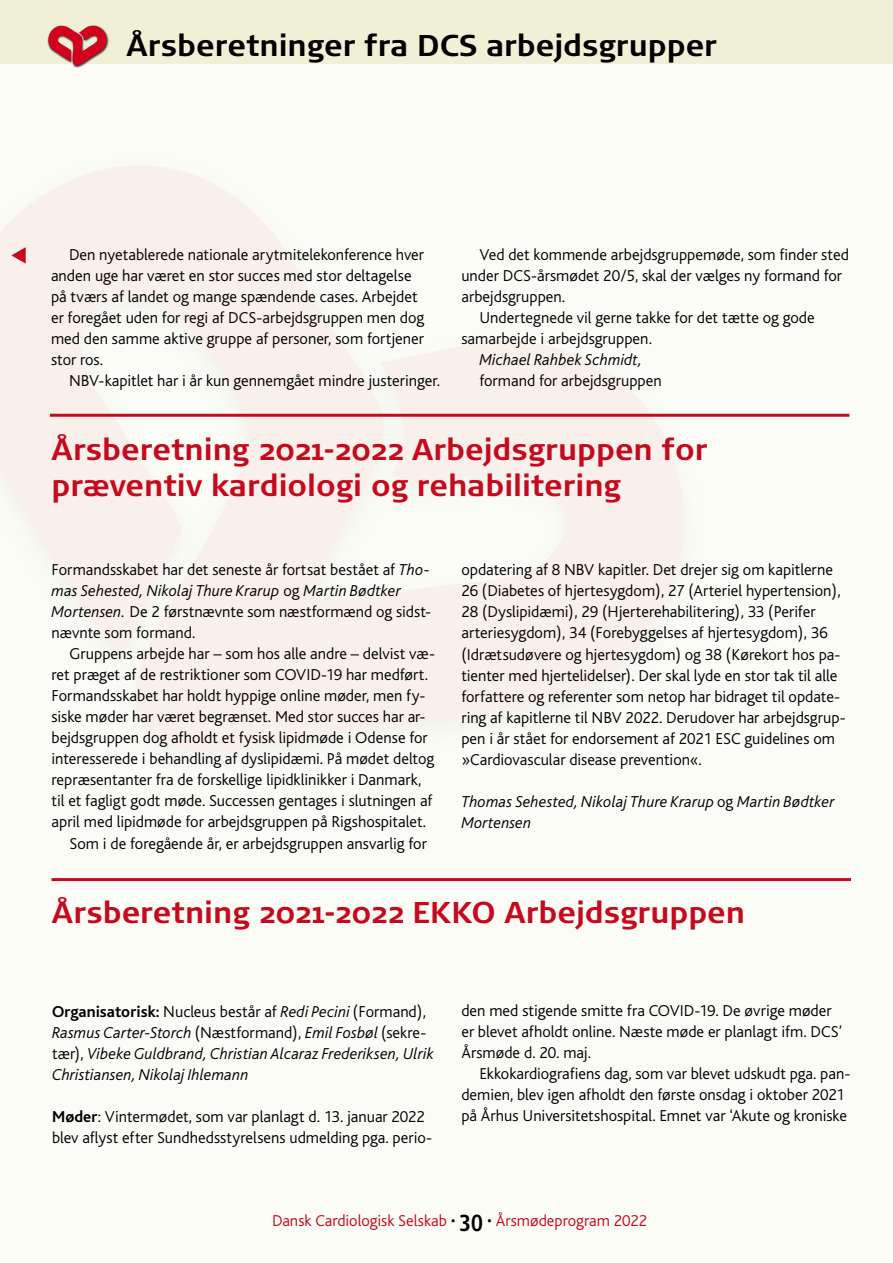
<style>
.page{position:relative;width:893px;height:1263px;background:#fcfcf7}
.page>*{position:absolute;margin:0;border:0;box-sizing:border-box;transform-origin:0 0}
.t1{font:700 30px/36px "Signa Normal";color:#c50a1d}
.t2{font:700 30px "Signa Normal";color:#000}
.t3{font:300 16.5px/21px "Bliss";color:#000}
.t4{font:italic 300 16.5px/21px "Bliss";letter-spacing:.005em;color:#000}
.t5{font:300 16.5px "Bliss";color:#c50a1d}
.s1{font-style:italic}
.s2{font-style:normal}
.s3{font-weight:700;font-style:normal}
.s4{font-weight:700}
.s5{color:#000}
.s6{font-family:"Signa Column";font-weight:700;font-size:23.1px;color:#000}
</style>
<div class="page">
<div style="left:0;top:0;width:893px;height:64px;background:#f0f0d7"></div>
<svg style="left:0;top:166px;width:739px;height:584px;fill:#f9f0ec"></svg>
<img style="left:59px;top:25px;width:50px;height:43px">
<svg style="left:48px;top:26px;width:59px;height:40px"></svg>
<hr style="left:50px;top:414px;width:799px;height:3px;background:#c50a1d">
<hr style="left:52px;top:878px;width:799px;height:3px;background:#c50a1d">
<svg style="left:14px;top:250px;width:10px;height:11px"></svg>
<h1 class="t2" style="left:126px;top:28px;width:592px">Årsberetninger fra DCS arbejdsgrupper</h1>
<p class="t3" style="left:51px;top:245px;width:375px;text-indent:18px">Den nyetablerede nationale arytmitelekonference hver anden uge har været en stor succes med stor deltagelse på tværs af landet og mange spændende cases. Arbejdet er foregået uden for regi af DCS-arbejdsgruppen men dog med den samme aktive gruppe af personer, som fortjener stor ros.</p>
<p class="t3" style="left:69px;top:371px;width:373px">NBV-kapitlet har i år kun gennemgået mindre justeringer.</p>
<p class="t3" style="left:479px;top:245px;width:371px">Ved det kommende arbejdsgruppemøde, som finder sted</p>
<p class="t3" style="left:461px;top:266px;width:382px">under DCS-årsmødet 20/5, skal der vælges ny formand for</p>
<p class="t3" style="left:461px;top:287px;width:105px">arbejdsgruppen.</p>
<p class="t3" style="left:479px;top:308px;width:337px">Undertegnede vil gerne takke for det tætte og gode</p>
<p class="t3" style="left:461px;top:329px;width:192px">samarbejde i arbejdsgruppen.</p>
<p class="t4" style="left:479px;top:350px;width:164px">Michael Rahbek Schmidt,</p>
<p class="t3" style="left:479px;top:371px;width:184px">formand for arbejdsgruppen</p>
<h1 class="t1" style="left:52px;top:432px;width:657px">Årsberetning 2021-2022 Arbejdsgruppen for præventiv kardiologi og rehabilitering</h1>
<p class="t3" style="left:52px;top:560px;width:381px">Formandsskabet har det seneste år fortsat bestået af <span class="s1">Tho&shy;mas Sehested, Nikolaj Thure Krarup</span> og <span class="s1">Martin Bødtker Mortensen.</span> De 2 førstnævnte som næstformænd og sidst&shy;nævnte som formand.</p>
<p class="t3" style="left:70px;top:644px;width:367px">Gruppens arbejde har – som hos alle andre – delvist væ-</p>
<p class="t3" style="left:52px;top:665px;width:378px">ret præget af de restriktioner som COVID-19 har medført.</p>
<p class="t3" style="left:52px;top:686px;width:375px">Formandsskabet har holdt hyppige online møder, men fy-</p>
<p class="t3" style="left:52px;top:707px;width:376px">siske møder har været begrænset. Med stor succes har ar-</p>
<p class="t3" style="left:52px;top:728px;width:378px">bejdsgruppen dog afholdt et fysisk lipidmøde i Odense for</p>
<p class="t3" style="left:52px;top:749px;width:384px">interesserede i behandling af dyslipidæmi. På mødet deltog</p>
<p class="t3" style="left:52px;top:770px;width:371px">repræsentanter fra de forskellige lipidklinikker i Danmark,</p>
<p class="t3" style="left:52px;top:791px;width:382px">til et fagligt godt møde. Successen gentages i slutningen af</p>
<p class="t3" style="left:52px;top:812px;width:376px">april med lipidmøde for arbejdsgruppen på Rigshospitalet.</p>
<p class="t3" style="left:70px;top:833px;width:359px">Som i de foregående år, er arbejdsgruppen ansvarlig for</p>
<p class="t3" style="left:461px;top:560px;width:386px">opdatering af 8 NBV kapitler. Det drejer sig om kapitlerne 26 (Diabetes of hjertesygdom), 27 (Arteriel hypertension), 28 (Dyslipidæmi), 29 (Hjerterehabilitering), 33 (Perifer arteriesygdom), 34 (Forebyggelses af hjertesygdom), 36 (Idrætsudøvere og hjertesygdom) og 38 (Kørekort hos pa&shy;tienter med hjertelidelser). Der skal lyde en stor tak til alle forfattere og referenter som netop har bidraget til opdate&shy;ring af kapitlerne til NBV 2022. Derudover har arbejdsgrup&shy;pen i år stået for endorsement af 2021 ESC guidelines om »Cardiovascular disease prevention«.</p>
<p class="t4" style="left:461px;top:791px;width:375px">Thomas Sehested, Nikolaj Thure Krarup <span class="s2">og</span> Martin Bødtker<br>Mortensen</p>
<h1 class="t1" style="left:52px;top:894px;width:695px">Årsberetning 2021-2022 EKKO Arbejdsgruppen</h1>
<p class="t4" style="left:52px;top:1001px;width:384px"><span class="s3">Organisatorisk:</span> <span class="s2">Nucleus består af</span> Redi Pecini <span class="s2">(Formand), </span>Rasmus Carter-Storch <span class="s2">(Næstformand),</span> Emil Fosbøl <span class="s2">(sekre&shy;tær),</span> Vibeke Guldbrand, Christian Alcaraz Frederiksen, Ulrik Christiansen, Nikolaj Ihlemann</p>
<p class="t3" style="left:52px;top:1106px;width:382px"><span class="s4">Møder</span>: Vintermødet, som var planlagt d. 13. januar 2022 blev aflyst efter Sundhedsstyrelsens udmelding pga. perio-</p>
<p class="t3" style="left:461px;top:1001px;width:383px">den med stigende smitte fra COVID-19. De øvrige møder er blevet afholdt online. Næste møde er planlagt ifm. DCS’<br>Årsmøde d. 20. maj.</p>
<p class="t3" style="left:461px;top:1064px;width:391px;text-indent:18px">Ekkokardiografiens dag, som var blevet udskudt pga. pan&shy;demien, blev igen afholdt den første onsdag i oktober 2021 på Århus Universitetshospital. Emnet var ‘Akute og kroniske</p>
<p class="t5" style="left:272px;top:1212px;width:377px">Dansk Cardiologisk Selskab <span class="s5">•</span> <span class="s6">30</span> <span class="s5">•</span> Årsmødeprogram 2022</p>
</div>
